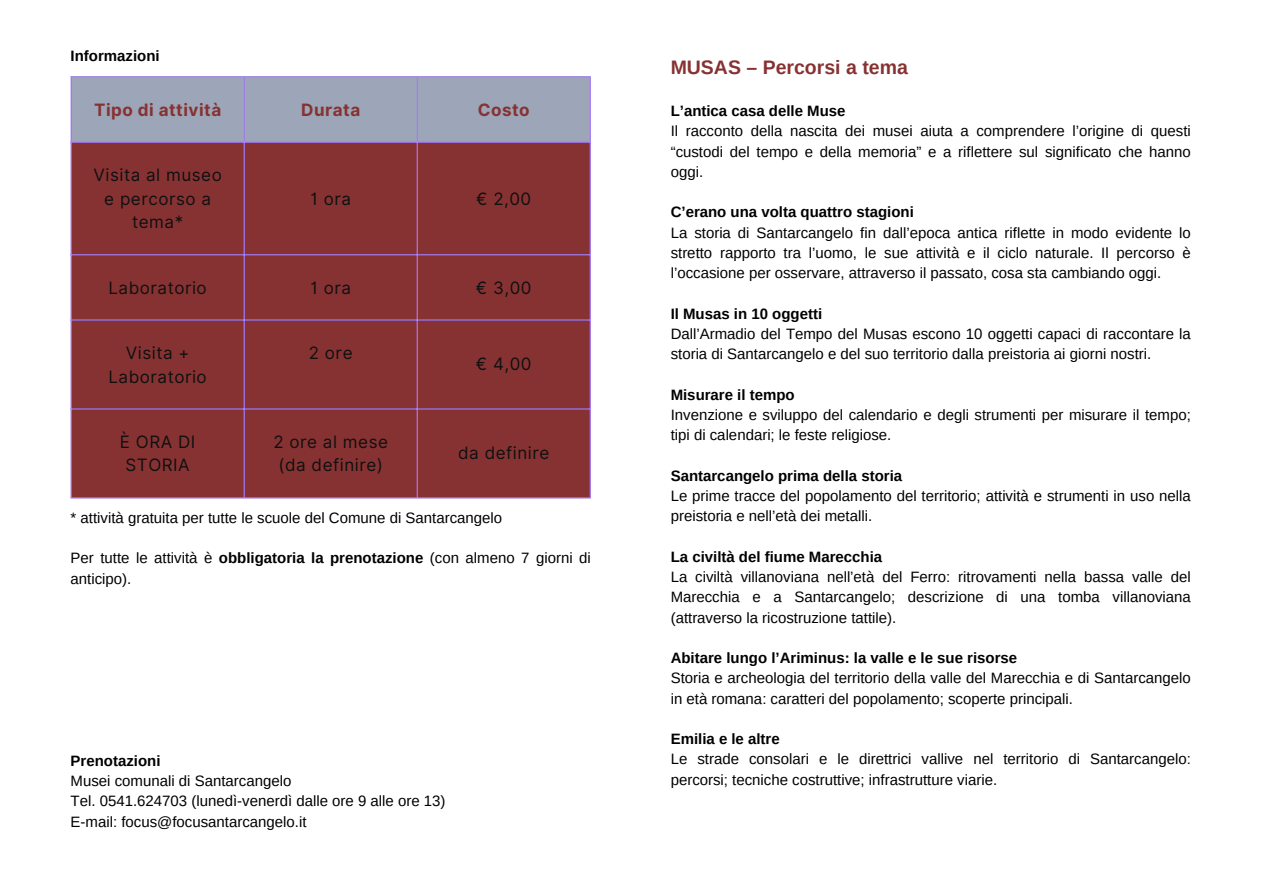
<style>
.page{position:relative;width:1263px;height:894px;background:#fff}
.page>*{position:absolute;margin:0;border:0;box-sizing:border-box;transform-origin:0 0}
.t1{font:700 19.5px "Arimo";color:#873232}
.t2{font:17.1px/23.5px "Inter";letter-spacing:.03em;color:#101010;text-align:center}
.t3{font:700 17.1px "Inter";letter-spacing:.03em;color:#873232}
.t4{font:15px/20.2px "Arimo";color:#000}
.t5{font:700 15px "Arimo";color:#000}
.s1{font-weight:700}
</style>
<div class="page">
<div style="left:72px;top:77px;width:518px;height:65px;background:#9ca6b8"></div>
<div style="left:72px;top:143px;width:518px;height:354px;background:#873232"></div>
<hr style="left:71px;top:77px;width:1px;height:420px;background:#aa7fff">
<hr style="left:244px;top:77px;width:1px;height:420px;background:#aa7fff">
<hr style="left:417px;top:77px;width:1px;height:420px;background:#aa7fff">
<hr style="left:590px;top:77px;width:1px;height:420px;background:#aa7fff">
<hr style="left:71px;top:76px;width:520px;height:1px;background:#aa7fff">
<hr style="left:71px;top:142px;width:520px;height:1px;background:#aa7fff">
<hr style="left:71px;top:254px;width:520px;height:1px;background:#aa7fff">
<hr style="left:71px;top:319px;width:520px;height:1px;background:#aa7fff">
<hr style="left:71px;top:408px;width:520px;height:1px;background:#aa7fff">
<hr style="left:71px;top:497px;width:520px;height:1px;background:#aa7fff">
<p class="t5" style="left:71px;top:47px;width:91px">Informazioni</p>
<p class="t3" style="left:94px;top:99px;width:129px">Tipo di attività</p>
<p class="t3" style="left:301px;top:99px;width:61px">Durata</p>
<p class="t3" style="left:478px;top:99px;width:53px">Costo</p>
<p class="t2" style="left:94px;top:163px;width:130px">Visita al museo e percorso a tema*</p>
<p class="t2" style="left:310px;top:187px;width:42px">1 ora</p>
<p class="t2" style="left:476px;top:187px;width:57px">€ 2,00</p>
<p class="t2" style="left:109px;top:275px;width:100px">Laboratorio</p>
<p class="t2" style="left:310px;top:275px;width:42px">1 ora</p>
<p class="t2" style="left:476px;top:275px;width:57px">€ 3,00</p>
<p class="t2" style="left:109px;top:341px;width:100px">Visita +<br>Laboratorio</p>
<p class="t2" style="left:309px;top:341px;width:45px">2 ore</p>
<p class="t2" style="left:476px;top:352px;width:57px">€ 4,00</p>
<p class="t2" style="left:120px;top:429px;width:77px">È ORA DI<br>STORIA</p>
<p class="t2" style="left:273px;top:429px;width:116px;text-align:left">2 ore al mese (da definire)</p>
<p class="t2" style="left:458px;top:441px;width:93px">da definire</p>
<p class="t4" style="left:71px;top:507px;width:433px">* attività gratuita per tutte le scuole del Comune di Santarcangelo</p>
<p class="t4" style="left:71px;top:548px;width:522px">Per tutte le attività è <span class="s1">obbligatoria la prenotazione</span> (con almeno 7 giorni di anticipo).</p>
<p class="t5" style="left:71px;top:752px;width:91px">Prenotazioni</p>
<p class="t4" style="left:71px;top:770px;width:222px">Musei comunali di Santarcangelo</p>
<p class="t4" style="left:71px;top:790px;width:376px">Tel. 0541.624703 (lunedì-venerdì dalle ore 9 alle ore 13)</p>
<p class="t4" style="left:71px;top:811px;width:237px">E-mail: focus@focusantarcangelo.it</p>
<p class="t1" style="left:671px;top:57px;width:239px">MUSAS – Percorsi a tema</p>
<p class="t5" style="left:671px;top:102px;width:176px">L’antica casa delle Muse</p>
<p class="t4" style="left:671px;top:121px;width:522px;text-align:justify">Il racconto della nascita dei musei aiuta a comprendere l’origine di questi “custodi del tempo e della memoria” e a riflettere sul significato che hanno oggi.</p>
<p class="t5" style="left:671px;top:204px;width:245px">C’erano una volta quattro stagioni</p>
<p class="t4" style="left:671px;top:222px;width:522px;text-align:justify">La storia di Santarcangelo fin dall’epoca antica riflette in modo evidente lo stretto rapporto tra l’uomo, le sue attività e il ciclo naturale. Il percorso è l’occasione per osservare, attraverso il passato, cosa sta cambiando oggi.</p>
<p class="t5" style="left:671px;top:305px;width:153px">Il Musas in 10 oggetti</p>
<p class="t4" style="left:671px;top:323px;width:522px">Dall’Armadio del Tempo del Musas escono 10 oggetti capaci di raccontare la storia di Santarcangelo e del suo territorio dalla preistoria ai giorni nostri.</p>
<p class="t5" style="left:671px;top:386px;width:126px">Misurare il tempo</p>
<p class="t4" style="left:671px;top:404px;width:522px">Invenzione e sviluppo del calendario e degli strumenti per misurare il tempo; tipi di calendari; le feste religiose.</p>
<p class="t5" style="left:671px;top:467px;width:233px">Santarcangelo prima della storia</p>
<p class="t4" style="left:671px;top:485px;width:522px">Le prime tracce del popolamento del territorio; attività e strumenti in uso nella preistoria e nell’età dei metalli.</p>
<p class="t5" style="left:671px;top:548px;width:213px">La civiltà del fiume Marecchia</p>
<p class="t4" style="left:671px;top:566px;width:522px;text-align:justify">La civiltà villanoviana nell’età del Ferro: ritrovamenti nella bassa valle del Marecchia e a Santarcangelo; descrizione di una tomba villanoviana (attraverso la ricostruzione tattile).</p>
<p class="t5" style="left:671px;top:649px;width:348px">Abitare lungo l’Ariminus: la valle e le sue risorse</p>
<p class="t4" style="left:671px;top:667px;width:522px">Storia e archeologia del territorio della valle del Marecchia e di Santarcangelo in età romana: caratteri del popolamento; scoperte principali.</p>
<p class="t5" style="left:671px;top:730px;width:111px">Emilia e le altre</p>
<p class="t4" style="left:671px;top:748px;width:522px">Le strade consolari e le direttrici vallive nel territorio di Santarcangelo: percorsi; tecniche costruttive; infrastrutture viarie.</p>
</div>
